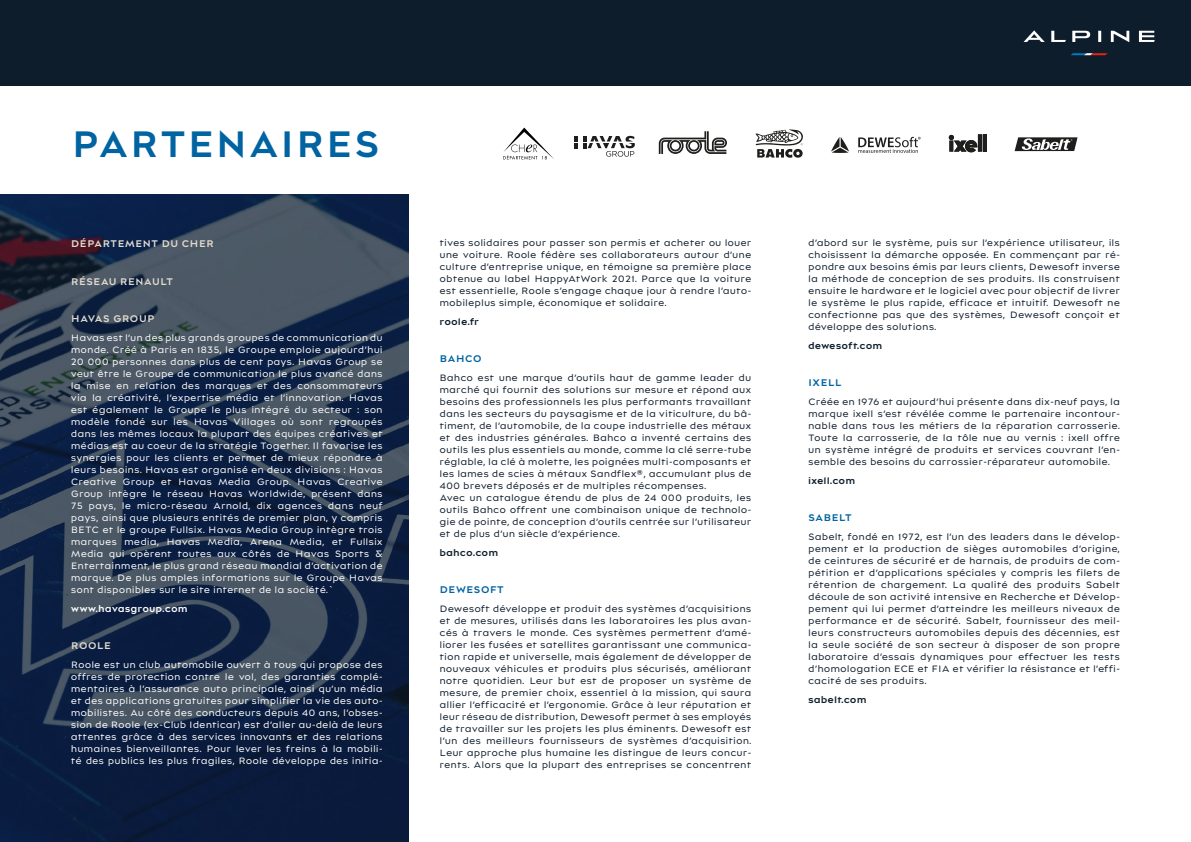
<style>
.page{position:relative;width:1191px;height:842px;background:#fff}
.page>*{position:absolute;margin:0;border:0;box-sizing:border-box;transform-origin:0 0}
.t1{font:600 40px "Alpine New Alps";color:#0063a2}
.t2{font:600 10.5px "Alpine New Alps";color:#e0dacd}
.t3{font:600 10.5px "Alpine New Alps";color:#0063a2}
.t4{font:10px/12px "Alpine New Alps";color:#0e1d2c;text-align:justify}
.t5{font:10px/12px "Alpine New Alps";color:#fff;text-align:justify}
.t6{font:600 10px "Alpine New Alps";color:#0e1d2c}
.t7{font:600 10px "Alpine New Alps";color:#fff}
</style>
<div class="page">
<div style="left:0;top:0;width:1191px;height:86px;background:#0e1d2c"></div>
<svg style="left:1023px;top:30px;width:131px;height:12px"></svg>
<svg style="left:1071px;top:53px;width:36px;height:2px"></svg>
<img style="left:0;top:194px;width:409px;height:648px">
<svg style="left:574px;top:136px;width:3px;height:12px"></svg>
<svg style="left:583px;top:136px;width:52px;height:21px"></svg>
<svg style="left:659px;top:131px;width:68px;height:23px"></svg>
<svg style="left:503px;top:128px;width:51px;height:32px"></svg>
<svg style="left:1014px;top:137px;width:63px;height:14px"></svg>
<svg style="left:948px;top:134px;width:38px;height:19px"></svg>
<svg style="left:755px;top:129px;width:48px;height:29px"></svg>
<svg style="left:831px;top:137px;width:18px;height:16px"></svg>
<svg style="left:858px;top:137px;width:62px;height:16px"></svg>
<h1 class="t1" style="left:71px;top:116px;width:311px">PARTENAIRES</h1>
<p class="t2" style="left:71px;top:236px;width:145px">DÉPARTEMENT DU CHER</p>
<p class="t2" style="left:71px;top:274px;width:104px">RÉSEAU RENAULT</p>
<p class="t2" style="left:71px;top:311px;width:85px">HAVAS GROUP</p>
<p class="t5" style="left:71px;top:331px;width:313px">Havas est l’un des plus grands groupes de communication du monde. Créé à Paris en 1835, le Groupe emploie aujourd’hui 20 000 personnes dans plus de cent pays. Havas Group se veut être le Groupe de communication le plus avancé dans la mise en relation des marques et des consommateurs via la créativité, l’expertise média et l’innovation. Havas est également le Groupe le plus intégré du secteur : son modèle fondé sur les Havas Villages où sont regroupés dans les mêmes locaux la plupart des équipes créatives et médias est au coeur de la stratégie Together. Il favorise les synergies pour les clients et permet de mieux répondre à leurs besoins. Havas est organisé en deux divisions : Havas Creative Group et Havas Media Group. Havas Creative Group intègre le réseau Havas Worldwide, présent dans 75 pays, le micro-réseau Arnold, dix agences dans neuf pays, ainsi que plusieurs entités de premier plan, y compris BETC et le groupe Fullsix. Havas Media Group intègre trois marques media, Havas Media, Arena Media, et Fullsix Media qui opèrent toutes aux côtés de Havas Sports &amp; Entertainment, le plus grand réseau mondial d’activation de marque. De plus amples informations sur le Groupe Havas sont disponibles sur le site internet de la société.`</p>
<p class="t7" style="left:71px;top:602px;width:118px">www.havasgroup.com</p>
<p class="t2" style="left:71px;top:638px;width:42px">ROOLE</p>
<p class="t5" style="left:71px;top:658px;width:313px">Roole est un club automobile ouvert à tous qui propose des offres de protection contre le vol, des garanties complé&shy;mentaires à l’assurance auto principale, ainsi qu’un média et des applications gratuites pour simplifier la vie des auto&shy;mobilistes. Au côté des conducteurs depuis 40 ans, l’obses&shy;sion de Roole (ex-Club Identicar) est d’aller au-delà de leurs attentes grâce à des services innovants et des relations humaines bienveillantes. Pour lever les freins à la mobili&shy;té des publics les plus fragiles, Roole développe des initia-</p>
<p class="t4" style="left:439px;top:236px;width:313px">tives solidaires pour passer son permis et acheter ou louer une voiture. Roole fédère ses collaborateurs autour d’une culture d’entreprise unique, en témoigne sa première place obtenue au label HappyAtWork 2021. Parce que la voiture est essentielle, Roole s’engage chaque jour à rendre l’auto&shy;mobileplus simple, économique et solidaire.</p>
<p class="t6" style="left:439px;top:315px;width:41px">roole.fr</p>
<p class="t3" style="left:439px;top:351px;width:44px">BAHCO</p>
<p class="t4" style="left:439px;top:371px;width:313px;text-align:left">Bahco est une marque d’outils haut de gamme leader du marché qui fournit des solutions sur mesure et répond aux besoins des professionnels les plus performants travaillant dans les secteurs du paysagisme et de la viticulture, du bâ&shy;timent, de l’automobile, de la coupe industrielle des métaux et des industries générales. Bahco a inventé certains des outils les plus essentiels au monde, comme la clé serre-tube réglable, la clé à molette, les poignées multi-composants et les lames de scies à métaux Sandflex®, accumulant plus de 400 brevets déposés et de multiples récompenses.<br>Avec un catalogue étendu de plus de 24 000 produits, les outils Bahco offrent une combinaison unique de technolo&shy;gie de pointe, de conception d’outils centrée sur l’utilisateur et de plus d’un siècle d’expérience.</p>
<p class="t6" style="left:439px;top:546px;width:60px">bahco.com</p>
<p class="t3" style="left:439px;top:582px;width:66px">DEWESOFT</p>
<p class="t4" style="left:439px;top:602px;width:313px">Dewesoft développe et produit des systèmes d’acquisitions et de mesures, utilisés dans les laboratoires les plus avan&shy;cés à travers le monde. Ces systèmes permettent d’amé&shy;liorer les fusées et satellites garantissant une communica&shy;tion rapide et universelle, mais également de développer de nouveaux véhicules et produits plus sécurisés, améliorant notre quotidien. Leur but est de proposer un système de mesure, de premier choix, essentiel à la mission, qui saura allier l’efficacité et l’ergonomie. Grâce à leur réputation et leur réseau de distribution, Dewesoft permet à ses employés de travailler sur les projets les plus éminents. Dewesoft est l’un des meilleurs fournisseurs de systèmes d’acquisition.<br>Leur approche plus humaine les distingue de leurs concur&shy;rents. Alors que la plupart des entreprises se concentrent</p>
<p class="t4" style="left:808px;top:236px;width:313px">d’abord sur le système, puis sur l’expérience utilisateur, ils choisissent la démarche opposée. En commençant par ré&shy;pondre aux besoins émis par leurs clients, Dewesoft inverse la méthode de conception de ses produits. Ils construisent ensuite le hardware et le logiciel avec pour objectif de livrer le système le plus rapide, efficace et intuitif. Dewesoft ne confectionne pas que des systèmes, Dewesoft conçoit et développe des solutions.</p>
<p class="t6" style="left:808px;top:339px;width:76px">dewesoft.com</p>
<p class="t3" style="left:808px;top:375px;width:35px">IXELL</p>
<p class="t4" style="left:808px;top:395px;width:313px">Créée en 1976 et aujourd’hui présente dans dix-neuf pays, la marque ixell s’est révélée comme le partenaire incontour&shy;nable dans tous les métiers de la réparation carrosserie.<br>Toute la carrosserie, de la tôle nue au vernis : ixell offre un système intégré de produits et services couvrant l’en&shy;semble des besoins du carrossier-réparateur automobile.</p>
<p class="t6" style="left:808px;top:474px;width:49px">ixell.com</p>
<p class="t3" style="left:808px;top:510px;width:45px">SABELT</p>
<p class="t4" style="left:808px;top:530px;width:313px">Sabelt, fondé en 1972, est l’un des leaders dans le dévelop&shy;pement et la production de sièges automobiles d’origine, de ceintures de sécurité et de harnais, de produits de com&shy;pétition et d’applications spéciales y compris les filets de rétention de chargement. La qualité des produits Sabelt découle de son activité intensive en Recherche et Dévelop&shy;pement qui lui permet d’atteindre les meilleurs niveaux de performance et de sécurité. Sabelt, fournisseur des meil&shy;leurs constructeurs automobiles depuis des décennies, est la seule société de son secteur à disposer de son propre laboratoire d’essais dynamiques pour effectuer les tests d’homologation ECE et FIA et vérifier la résistance et l’effi&shy;cacité de ses produits.</p>
<p class="t6" style="left:808px;top:693px;width:60px">sabelt.com</p>
</div>
